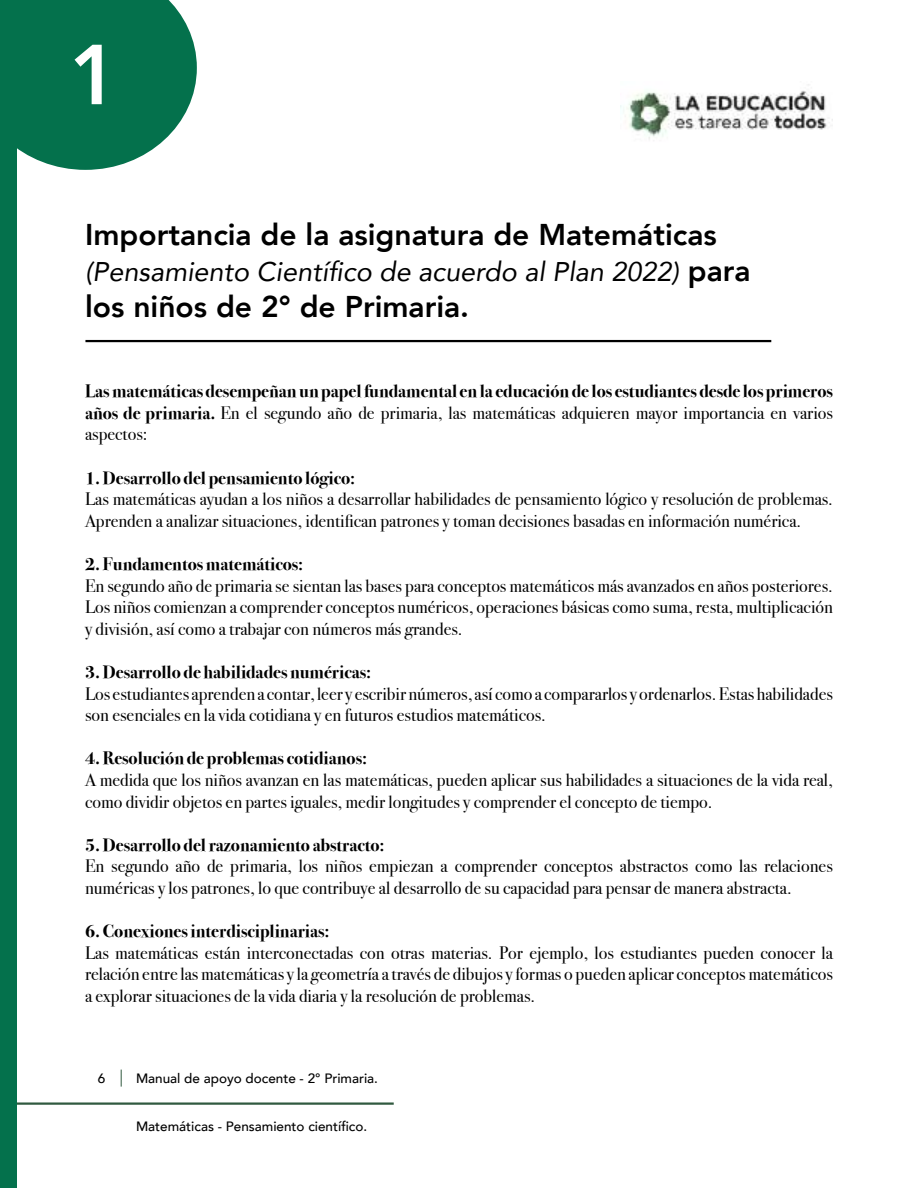
<style>
.page{position:relative;width:918px;height:1188px;background:#fff}
.page>*{position:absolute;margin:0;border:0;box-sizing:border-box;transform-origin:0 0}
.t1{font:800 84px "Avenir";color:#fff}
.t2{font:800 30px "Avenir";color:#000}
.t3{font:italic 27px "Avenir";color:#000}
.t4{font:18px/21.6px "Bodoni Svty Two ITCTT";color:#000}
.t5{font:700 18px/21.6px "Bodoni Svty Two ITCTT";color:#000;text-align:justify}
.t6{font:500 13.5px "Avenir";color:#000}
.s1{font-weight:800;font-style:normal;font-size:30px}
.s2{font-weight:400}
</style>
<div class="page">
<hr style="left:0;top:1102px;width:394px;height:3px;background:#30593f">
<svg style="left:121px;top:1070px;width:1px;height:17px"></svg>
<div style="left:0;top:0;width:17px;height:1188px;background:#04714c"></div>
<img style="left:621px;top:84px;width:212px;height:56px">
<svg style="left:17px;top:0;width:180px;height:170px"></svg>
<hr style="left:85px;top:340px;width:686px;height:2px;background:#000">
<h1 class="t1" style="left:69px;top:10px;width:51px">1</h1>
<h2 class="t2" style="left:85px;top:211px;width:633px">Importancia de la asignatura de Matemáticas</h2>
<h3 class="t3" style="left:85px;top:255px;width:667px">(Pensamiento Científico de acuerdo al Plan 2022) <span class="s1">para</span></h3>
<h2 class="t2" style="left:85px;top:283px;width:386px">los niños de 2° de Primaria.</h2>
<p class="t5" style="left:85px;top:379px;width:750px">Las matemáticas desempeñan un papel fundamental en la educación de los estudiantes desde los primeros años de primaria. <span class="s2">En el segundo año de primaria, las matemáticas adquieren mayor importancia en varios aspectos:</span></p>
<p class="t5" style="left:85px;top:465px;width:272px">1. Desarrollo del pensamiento lógico:</p>
<p class="t4" style="left:85px;top:486px;width:749px">Las matemáticas ayudan a los niños a desarrollar habilidades de pensamiento lógico y resolución de problemas.<br>Aprenden a analizar situaciones, identifican patrones y toman decisiones basadas en información numérica.</p>
<p class="t5" style="left:85px;top:552px;width:220px">2. Fundamentos matemáticos:</p>
<p class="t4" style="left:85px;top:573px;width:749px;text-align:justify">En segundo año de primaria se sientan las bases para conceptos matemáticos más avanzados en años posteriores.<br>Los niños comienzan a comprender conceptos numéricos, operaciones básicas como suma, resta, multiplicación y división, así como a trabajar con números más grandes.</p>
<p class="t5" style="left:85px;top:660px;width:288px">3. Desarrollo de habilidades numéricas:</p>
<p class="t4" style="left:85px;top:681px;width:749px">Los estudiantes aprenden a contar, leer y escribir números, así como a compararlos y ordenarlos. Estas habilidades son esenciales en la vida cotidiana y en futuros estudios matemáticos.</p>
<p class="t5" style="left:85px;top:746px;width:284px">4. Resolución de problemas cotidianos:</p>
<p class="t4" style="left:85px;top:767px;width:749px">A medida que los niños avanzan en las matemáticas, pueden aplicar sus habilidades a situaciones de la vida real, como dividir objetos en partes iguales, medir longitudes y comprender el concepto de tiempo.</p>
<p class="t5" style="left:85px;top:832px;width:301px">5. Desarrollo del razonamiento abstracto:</p>
<p class="t4" style="left:85px;top:854px;width:749px">En segundo año de primaria, los niños empiezan a comprender conceptos abstractos como las relaciones numéricas y los patrones, lo que contribuye al desarrollo de su capacidad para pensar de manera abstracta.</p>
<p class="t5" style="left:85px;top:919px;width:246px">6. Conexiones interdisciplinarias:</p>
<p class="t4" style="left:85px;top:940px;width:749px;text-align:justify">Las matemáticas están interconectadas con otras materias. Por ejemplo, los estudiantes pueden conocer la relación entre las matemáticas y la geometría a través de dibujos y formas o pueden aplicar conceptos matemáticos a explorar situaciones de la vida diaria y la resolución de problemas.</p>
<p class="t6" style="left:98px;top:1067px;width:9px">6</p>
<p class="t6" style="left:136px;top:1067px;width:244px">Manual de apoyo docente - 2° Primaria.</p>
<p class="t6" style="left:136px;top:1115px;width:233px">Matemáticas - Pensamiento científico.</p>
</div>
